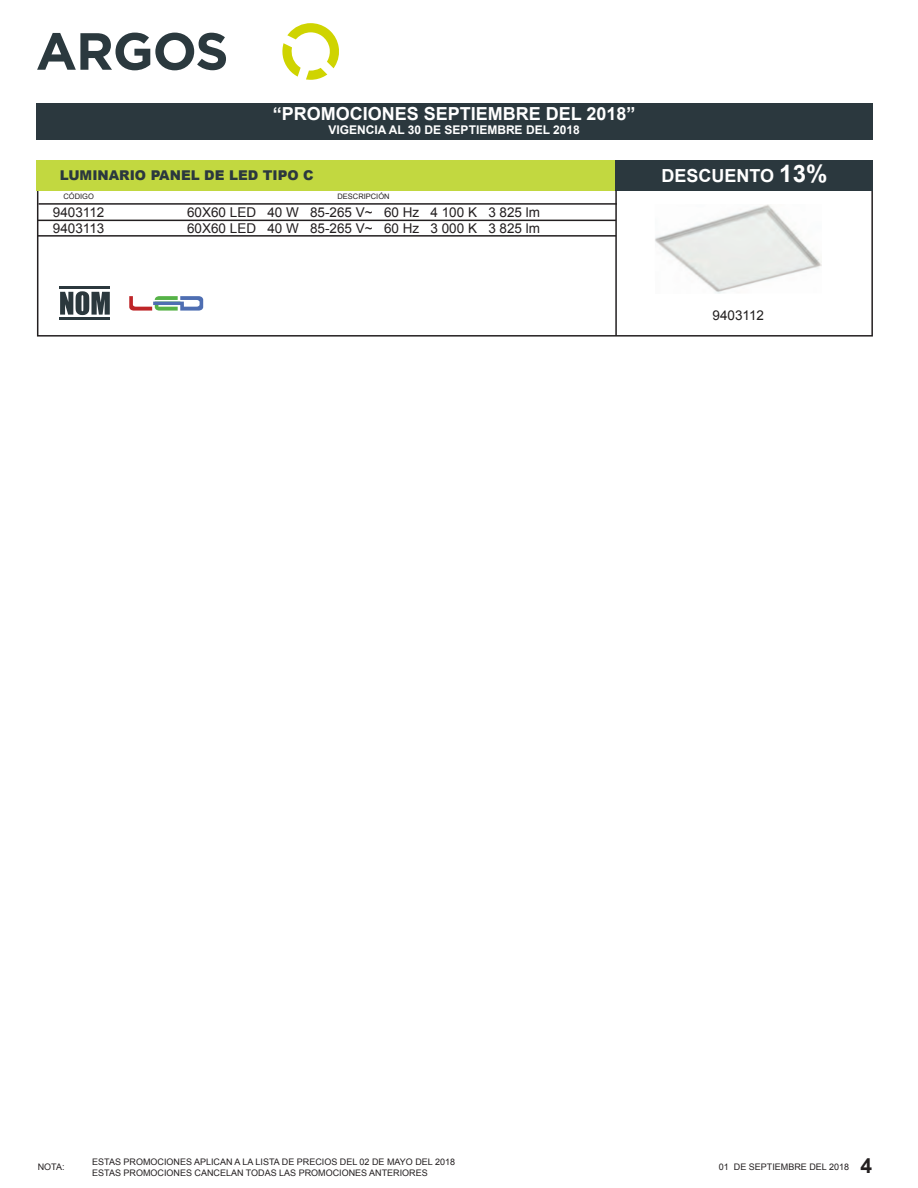
<style>
.page{position:relative;width:918px;height:1188px;background:#fff}
.page>*{position:absolute;margin:0;border:0;box-sizing:border-box;transform-origin:0 0}
.t1{font:700 21px "Arial";color:#231f20}
.t2{font:700 18px "Arial";color:#fff}
.t3{font:13.5px/16.2px "Arial";color:#231f20}
.t4{font:900 13.5px "Arial";color:#2b383e}
.t5{font:13.5px "Arial";color:#211e1e}
.t6{font:700 12px "Arial";color:#fff}
.t7{font:9px/10.8px "Arial";color:#231f20}
.t8{font:7.5px "Arial";color:#231f20}
.s1{font-size:24px}
</style>
<div class="page">
<div style="left:36px;top:103px;width:836px;height:37px;background:#2b383e"></div>
<svg style="left:282px;top:23px;width:57px;height:57px"></svg>
<svg style="left:37px;top:33px;width:189px;height:37px"></svg>
<div style="left:37px;top:186px;width:836px;height:151px;border:2px solid #231f20"></div>
<div style="left:37px;top:160px;width:578px;height:31px;background:#c2d840"></div>
<div style="left:615px;top:160px;width:257px;height:31px;background:#2b383e"></div>
<hr style="left:38px;top:203px;width:579px;height:2px;background:#231f20">
<hr style="left:38px;top:220px;width:578px;height:1px;background:#231f20">
<hr style="left:38px;top:235px;width:578px;height:2px;background:#231f20">
<hr style="left:615px;top:191px;width:2px;height:145px;background:#231f20">
<svg style="left:129px;top:296px;width:74px;height:15px"></svg>
<hr style="left:60px;top:286px;width:50px;height:3px;background:#2b383d">
<hr style="left:60px;top:317px;width:50px;height:3px;background:#2b383d">
<svg style="left:60px;top:291px;width:50px;height:24px"></svg>
<img style="left:655px;top:204px;width:167px;height:90px">
<h2 class="t2" style="left:273px;top:102px;width:364px">“PROMOCIONES SEPTIEMBRE DEL 2018”</h2>
<h3 class="t6" style="left:328px;top:122px;width:253px">VIGENCIA AL 30 DE SEPTIEMBRE DEL 2018</h3>
<h3 class="t4" style="left:60px;top:166px;width:256px">LUMINARIO PANEL DE LED TIPO C</h3>
<h2 class="t2" style="left:662px;top:163px;width:167px">DESCUENTO <span class="s1">13%</span></h2>
<p class="t8" style="left:63px;top:192px;width:32px">CÓDIGO</p>
<p class="t8" style="left:338px;top:192px;width:54px">DESCRIPCIÓN</p>
<h3 class="t3" style="left:187px;top:204px;width:355px">60X60 LED 40 W 85-265 V~ 60 Hz 4 100 K 3 825 lm<br>60X60 LED 40 W 85-265 V~ 60 Hz 3 000 K 3 825 lm</h3>
<h3 class="t3" style="left:53px;top:204px;width:53px">9403112<br>9403113</h3>
<h3 class="t5" style="left:713px;top:307px;width:53px">9403112</h3>
<p class="t7" style="left:38px;top:1162px;width:28px">NOTA:</p>
<p class="t7" style="left:92px;top:1157px;width:364px">ESTAS PROMOCIONES APLICAN A LA LISTA DE PRECIOS DEL 02 DE MAYO DEL 2018<br>ESTAS PROMOCIONES CANCELAN TODAS LAS PROMOCIONES ANTERIORES</p>
<p class="t7" style="left:719px;top:1162px;width:132px">01 DE SEPTIEMBRE DEL 2018</p>
<h1 class="t1" style="left:860px;top:1152px;width:13px">4</h1>
</div>
